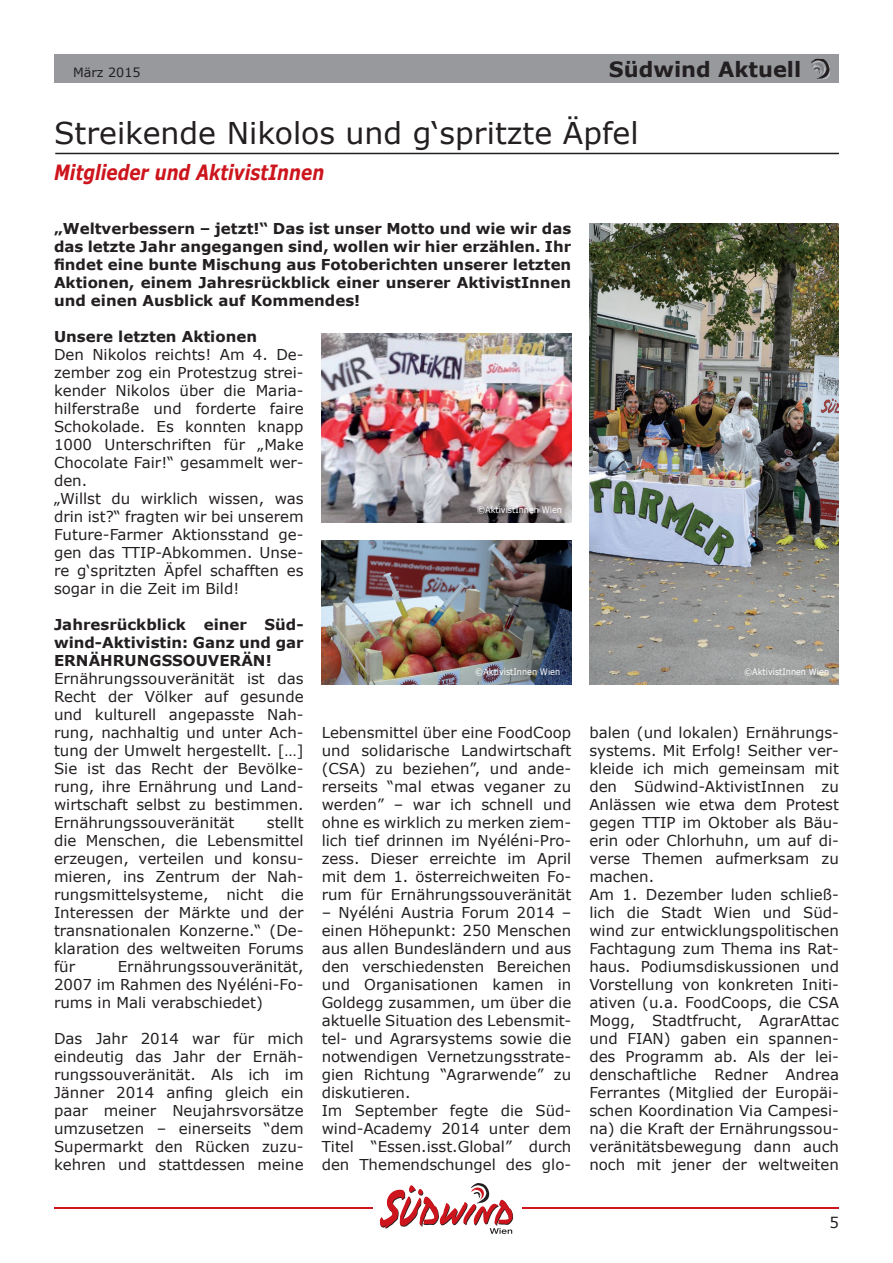
<style>
.page{position:relative;width:893px;height:1263px;background:#fff}
.page>*{position:absolute;margin:0;border:0;box-sizing:border-box;transform-origin:0 0}
.t1{font:30px "Verdana";color:#231f20}
.t2{font:italic 700 21px "Verdana";color:#cd151d;scale:.8 1}
.t3{font:700 21px "Verdana";color:#231f20}
.t4{font:15px/18px "Verdana";color:#231f20;text-align:justify}
.t5{font:700 15px/18px "Verdana";color:#231f20;text-align:justify}
.t6{font:12.75px "Verdana";color:#231f20}
.t7{font:9px "Verdana";color:#fff;scale:.9 1}
</style>
<div class="page">
<div style="left:54px;top:54px;width:785px;height:29px;background:#97999c"></div>
<img style="left:817px;top:65px;width:13px;height:15px">
<img style="left:811px;top:59px;width:14px;height:8px">
<img style="left:812px;top:60px;width:17px;height:18px">
<hr style="left:54px;top:1207px;width:318px;height:2px;background:#cd151d">
<hr style="left:522px;top:1207px;width:317px;height:2px;background:#cd151d">
<svg style="left:380px;top:1183px;width:133px;height:51px"></svg>
<hr style="left:55px;top:153px;width:784px;height:1px;background:#231f20">
<img style="left:322px;top:334px;width:249px;height:188px">
<img style="left:322px;top:540px;width:249px;height:144px">
<img style="left:589px;top:224px;width:250px;height:460px">
<p class="t6" style="left:73px;top:65px;width:69px">März 2015</p>
<h2 class="t3" style="left:609px;top:56px;width:194px">Südwind Aktuell</h2>
<h1 class="t1" style="left:54px;top:114px;width:586px">Streikende Nikolos und g‘spritzte Äpfel</h1>
<h2 class="t2" style="left:54px;top:159px;width:339px">Mitglieder und AktivistInnen</h2>
<p class="t5" style="left:54px;top:219px;width:519px">„Weltverbessern – jetzt!“ Das ist unser Motto und wie wir das das letzte Jahr angegangen sind, wollen wir hier erzählen. Ihr findet eine bunte Mischung aus Fotoberichten unserer letzten Aktionen, einem Jahresrückblick einer unserer AktivistInnen und einen Ausblick auf Kommendes!</p>
<p class="t5" style="left:54px;top:327px;width:205px">Unsere letzten Aktionen</p>
<p class="t4" style="left:54px;top:345px;width:251px;text-align:left">Den Nikolos reichts! Am 4. De&shy;zember zog ein Protestzug strei&shy;kender Nikolos über die Maria&shy;hilferstraße und forderte faire<br>Schokolade. Es konnten knapp<br>1000 Unterschriften für „Make<br>Chocolate Fair!“ gesammelt wer&shy;den.<br>„Willst du wirklich wissen, was drin ist?“ fragten wir bei unserem<br>Future-Farmer Aktionsstand ge&shy;gen das TTIP-Abkommen. Unse&shy;re g‘spritzten Äpfel schafften es sogar in die Zeit im Bild!</p>
<p class="t5" style="left:54px;top:615px;width:251px">Jahresrückblick einer Süd&shy;wind-Aktivistin: Ganz und gar ERNÄHRUNGSSOUVERÄN!</p>
<p class="t4" style="left:54px;top:669px;width:251px">Ernährungssouveränität ist das Recht der Völker auf gesunde und kulturell angepasste Nah&shy;rung, nachhaltig und unter Ach&shy;tung der Umwelt hergestellt. […] Sie ist das Recht der Bevölke&shy;rung, ihre Ernährung und Land&shy;wirtschaft selbst zu bestimmen.<br>Ernährungssouveränität</p>
<p class="t4" style="left:54px;top:813px;width:251px;text-indent:213px">stellt die Menschen, die Lebensmittel erzeugen, verteilen und konsu&shy;mieren, ins Zentrum der Nah&shy;rungsmittelsysteme, nicht die Interessen der Märkte und der transnationalen Konzerne.“ (De&shy;klaration des weltweiten Forums für</p>
<p class="t4" style="left:54px;top:957px;width:251px;text-indent:64px">Ernährungssouveränität, 2007 im Rahmen des Nyéléni-Fo&shy;rums in Mali verabschiedet)</p>
<p class="t4" style="left:54px;top:1029px;width:251px">Das Jahr 2014 war für mich eindeutig das Jahr der Ernäh&shy;rungssouveränität. Als ich im Jänner 2014 anfing gleich ein paar meiner Neujahrsvorsätze umzusetzen – einerseits “dem Supermarkt den Rücken zuzu&shy;kehren und stattdessen meine</p>
<p class="t7" style="left:477px;top:504px;width:96px">©AktivistInnen Wien</p>
<p class="t7" style="left:475px;top:666px;width:96px">©AktivistInnen Wien</p>
<p class="t7" style="left:744px;top:666px;width:96px">©AktivistInnen Wien</p>
<p class="t4" style="left:322px;top:723px;width:251px">Lebensmittel über eine FoodCoop und solidarische Landwirtschaft (CSA) zu beziehen”, und ande&shy;rerseits “mal etwas veganer zu werden” – war ich schnell und ohne es wirklich zu merken ziem&shy;lich tief drinnen im Nyéléni-Pro&shy;zess. Dieser erreichte im April mit dem 1. österreichweiten Fo&shy;rum für Ernährungssouveränität</p>
<p class="t4" style="left:322px;top:903px;width:251px;text-align:left">– Nyéléni Austria Forum 2014 – einen Höhepunkt: 250 Menschen aus allen Bundesländern und aus den verschiedensten Bereichen und Organisationen kamen in<br>Goldegg zusammen, um über die aktuelle Situation des Lebensmit&shy;tel- und Agrarsystems sowie die notwendigen Vernetzungsstrate&shy;gien Richtung “Agrarwende” zu diskutieren.<br>Im September fegte die Süd&shy;wind-Academy 2014 unter dem<br>Titel “Essen.isst.Global” durch den Themendschungel des glo-</p>
<p class="t4" style="left:589px;top:723px;width:251px;text-align:left">balen (und lokalen) Ernährungs&shy;systems. Mit Erfolg! Seither ver&shy;kleide ich mich gemeinsam mit den Südwind-AktivistInnen zu<br>Anlässen wie etwa dem Protest gegen TTIP im Oktober als Bäu&shy;erin oder Chlorhuhn, um auf di&shy;verse Themen aufmerksam zu machen.<br>Am 1. Dezember luden schließ&shy;lich die Stadt Wien und Süd&shy;wind zur entwicklungspolitischen<br>Fachtagung zum Thema ins Rat&shy;haus. Podiumsdiskussionen und<br>Vorstellung von konkreten Initi&shy;ativen (u.a. FoodCoops, die CSA<br>Mogg, Stadtfrucht, AgrarAttac und FIAN) gaben ein spannen&shy;des Programm ab. Als der lei&shy;denschaftliche Redner Andrea<br>Ferrantes (Mitglied der Europäi&shy;schen Koordination Via Campesi&shy;na) die Kraft der Ernährungssou&shy;veränitätsbewegung dann auch noch mit jener der weltweiten</p>
<p class="t4" style="left:829px;top:1213px;width:11px">5</p>
</div>
